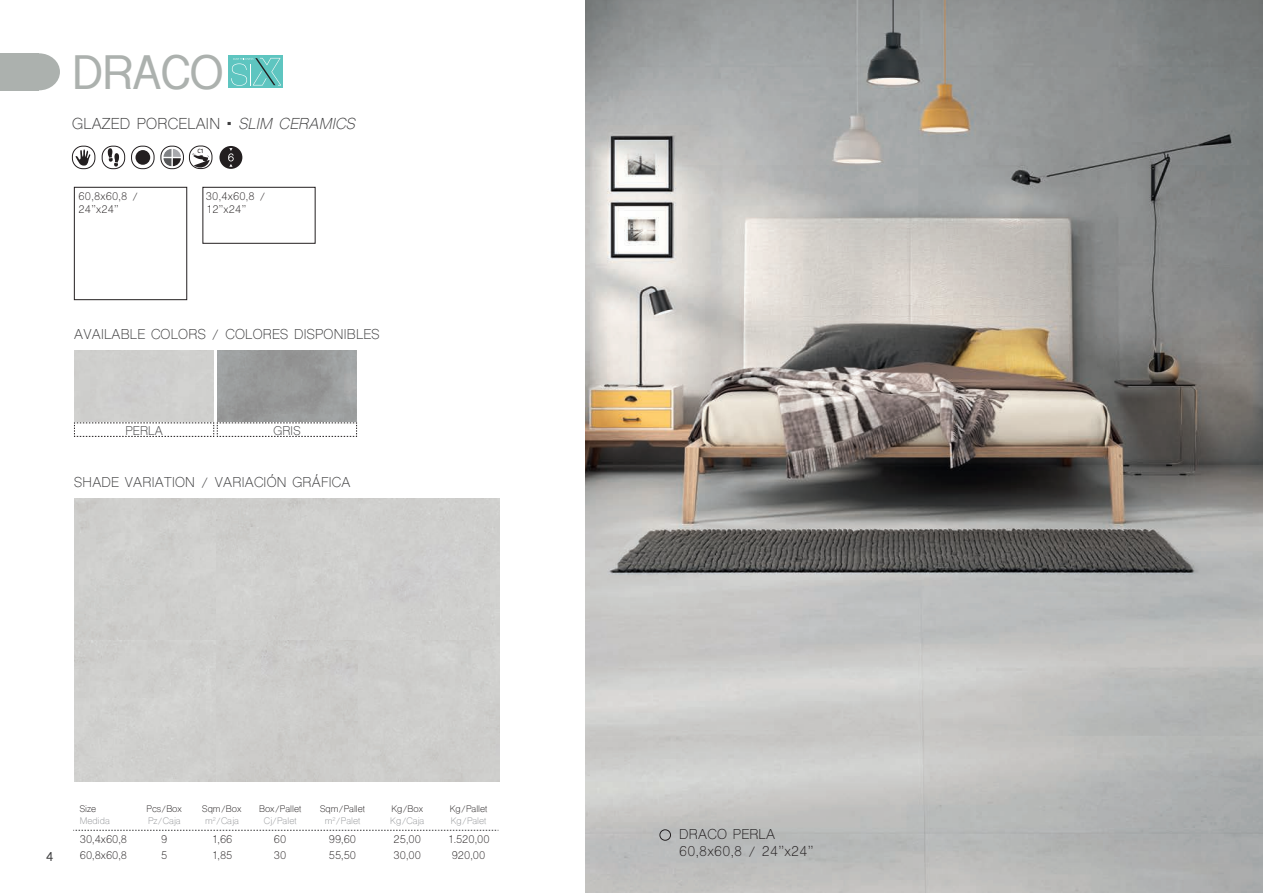
<style>
.page{position:relative;width:1263px;height:893px;background:#fff}
.page>*{position:absolute;margin:0;border:0;box-sizing:border-box;transform-origin:0 0}
.TITULO_COLECCION{font:700 45px "Shree Dev 0714";color:#acb1ae}
.Material_Coleccion{font:15px "Shree Dev 0714";letter-spacing:.02em;color:#3e3e3f}
.Material_Coleccion-2{font:13.5px "Shree Dev 0714";letter-spacing:.02em;color:#3e3e3f}
.Material_Coleccion-3{font:13.5px "Shree Dev 0714";letter-spacing:.02em;color:#231f20}
.Material_Coleccion-4{font:12px "Shree Dev 0714";letter-spacing:.02em;color:#3e3e3f}
.t1{font:700 12px "Shree Dev 0714";color:#3e3e3f}
.Tamaño_piezas{font:10.5px "Shree Dev 0714";color:#231f20}
.t2{font:9px/12px "Shree Dev 0714";color:#231f20;text-align:center}
.t3{font:9px/12px "Shree Dev 0714";color:#939598}
.t4{font:500 6px "Kohinoor Devanagari";color:#231f20}
.s1{font-family:"Arial";font-weight:900}
.s2{font-style:italic}
.s3{color:#231f20}
.s4{color:#939598}
</style>
<div class="page">
<img style="left:586px;top:0;width:677px;height:893px">
<svg style="left:74px;top:422px;width:283px;height:15px"></svg>
<div style="left:0;top:53px;width:39px;height:37px;background:#acb1ae"></div>
<div style="left:18px;top:53px;width:42px;height:37px;background:#acb1ae;border-radius:50%"></div>
<div style="left:659px;top:829px;width:12px;height:12px;border:1px solid #231f20;border-radius:50%"></div>
<div style="left:74px;top:187px;width:113px;height:113px;border:1px solid #231f20"></div>
<div style="left:203px;top:187px;width:112px;height:56px;border:1px solid #231f20"></div>
<svg style="left:73px;top:830px;width:426px;height:1px"></svg>
<div style="left:229px;top:56px;width:54px;height:32px;background:#5ec5c0"></div>
<svg style="left:231px;top:58px;width:50px;height:28px"></svg>
<div style="left:72px;top:146px;width:23px;height:23px;border:1px solid #231f20;border-radius:10px"></div>
<svg style="left:75px;top:149px;width:15px;height:18px"></svg>
<div style="left:102px;top:146px;width:23px;height:23px;border:1px solid #231f20;border-radius:10px"></div>
<svg style="left:108px;top:148px;width:11px;height:19px"></svg>
<div style="left:161px;top:146px;width:23px;height:23px;border:1px solid #231f20;border-radius:10px"></div>
<svg style="left:164px;top:149px;width:17px;height:17px"></svg>
<div style="left:131px;top:146px;width:23px;height:23px;border:1px solid #231f20;border-radius:10px"></div>
<div style="left:135px;top:150px;width:15px;height:15px;background:#231f20;border-radius:50%"></div>
<div style="left:219px;top:146px;width:23px;height:23px;background:#231f20;border-radius:50%"></div>
<svg style="left:228px;top:148px;width:6px;height:19px"></svg>
<svg style="left:192px;top:153px;width:18px;height:15px"></svg>
<div style="left:189px;top:146px;width:23px;height:23px;border:1px solid #231f20;border-radius:10px"></div>
<p class="TITULO_COLECCION" style="left:73px;top:47px;width:152px">DRACO</p>
<p class="Material_Coleccion" style="left:72px;top:114px;width:284px">GLAZED PORCELAIN <span class="s1">·</span> <span class="s2">SLIM CERAMICS</span></p>
<p class="Tamaño_piezas" style="left:79px;top:190px;width:61px">60,8x60,8 /</p>
<p class="Tamaño_piezas" style="left:79px;top:203px;width:42px">24”x24”</p>
<p class="t4" style="left:197px;top:148px;width:8px">C1</p>
<p class="Tamaño_piezas" style="left:206px;top:190px;width:61px">30,4x60,8 /</p>
<p class="Tamaño_piezas" style="left:206px;top:203px;width:42px">12”x24”</p>
<p class="Material_Coleccion-2" style="left:74px;top:326px;width:307px">AVAILABLE COLORS / COLORES DISPONIBLES</p>
<p class="Material_Coleccion-4" style="left:125px;top:423px;width:39px">PERLA</p>
<p class="Material_Coleccion-4" style="left:273px;top:423px;width:29px">GRIS</p>
<p class="Material_Coleccion-2" style="left:74px;top:474px;width:278px">SHADE VARIATION / VARIACIÓN GRÁFICA</p>
<p class="t1" style="left:46px;top:850px;width:9px">4</p>
<p class="t3" style="left:80px;top:804px;width:31px"><span class="s3">Size<br></span>Medida</p>
<p class="t2" style="left:147px;top:804px;width:37px;text-align:left">Pcs/Box<br><span class="s4">Pz/Caja</span></p>
<p class="t2" style="left:202px;top:804px;width:41px">Sqm/Box <span class="s4">m</span><sup>2</sup><span class="s4">/Caja</span></p>
<p class="t2" style="left:259px;top:804px;width:44px">Box/Pallet<br><span class="s4">Cj/Palet</span></p>
<p class="t2" style="left:320px;top:804px;width:46px">Sqm/Pallet <span class="s4">m</span><sup>2</sup><span class="s4">/Palet</span></p>
<p class="t3" style="left:390px;top:804px;width:36px"><span class="s3">Kg/Box<br></span>Kg/Caja</p>
<p class="t2" style="left:450px;top:804px;width:39px;text-align:left">Kg/Pallet<br><span class="s4">Kg/Palet</span></p>
<p class="Tamaño_piezas" style="left:80px;top:833px;width:49px">30,4x60,8</p>
<p class="Tamaño_piezas" style="left:161px;top:833px;width:8px">9</p>
<p class="Tamaño_piezas" style="left:211px;top:833px;width:23px">1,66</p>
<p class="Tamaño_piezas" style="left:274px;top:833px;width:14px">60</p>
<p class="Tamaño_piezas" style="left:329px;top:833px;width:29px">99,60</p>
<p class="Tamaño_piezas" style="left:394px;top:833px;width:29px">25,00</p>
<p class="Tamaño_piezas" style="left:447px;top:833px;width:44px">1.520,00</p>
<p class="Tamaño_piezas" style="left:80px;top:849px;width:49px">60,8x60,8</p>
<p class="Tamaño_piezas" style="left:161px;top:849px;width:8px">5</p>
<p class="Tamaño_piezas" style="left:211px;top:849px;width:23px">1,85</p>
<p class="Tamaño_piezas" style="left:274px;top:849px;width:14px">30</p>
<p class="Tamaño_piezas" style="left:329px;top:849px;width:29px">55,50</p>
<p class="Tamaño_piezas" style="left:394px;top:849px;width:29px">30,00</p>
<p class="Tamaño_piezas" style="left:452px;top:849px;width:35px">920,00</p>
<p class="Material_Coleccion-3" style="left:679px;top:826px;width:97px">DRACO PERLA</p>
<p class="Material_Coleccion-3" style="left:679px;top:843px;width:136px">60,8x60,8 / 24”x24”</p>
</div>
